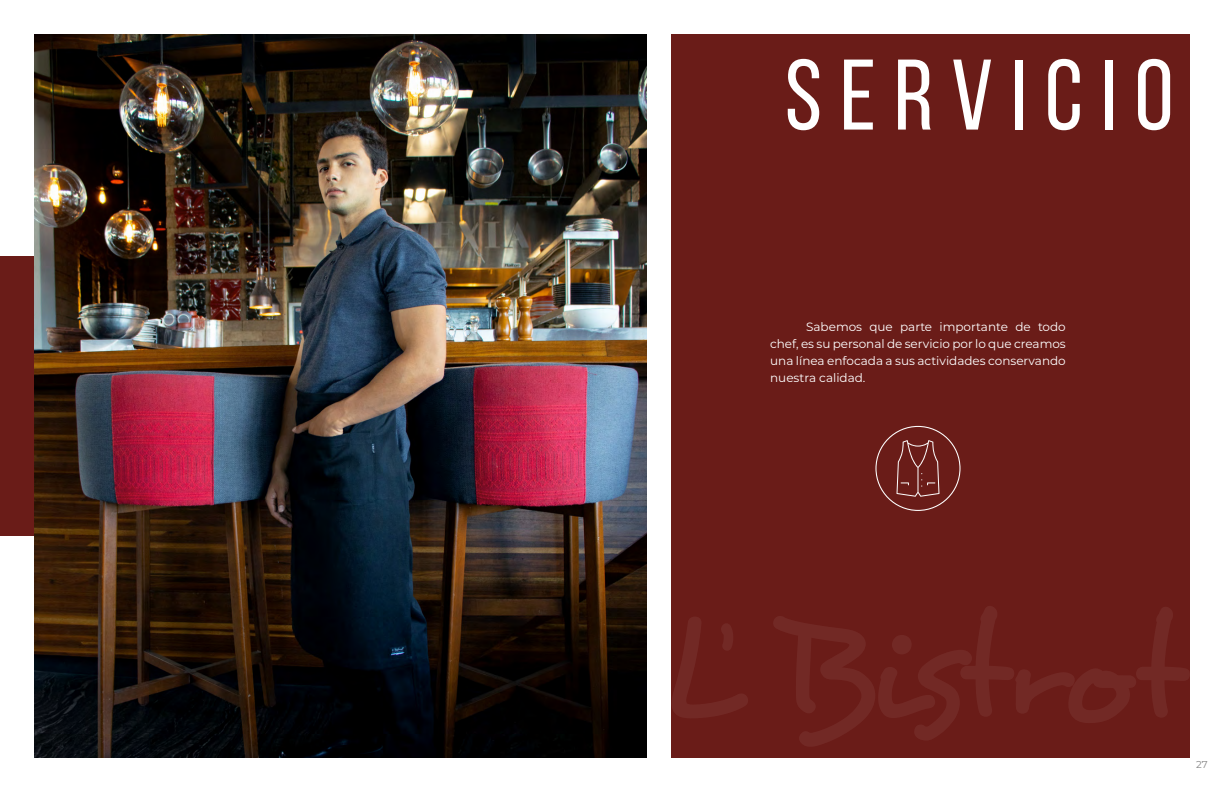
<style>
.page{position:relative;width:1224px;height:792px;background:#fff}
.page>*{position:absolute;margin:0;border:0;box-sizing:border-box;transform-origin:0 0}
.t1{font:100px "Bebas Neue";letter-spacing:.18em;color:#fff}
.t2{font:12px/17px "Montserrat";color:#fff;text-align:justify}
.t3{font:10px "Montserrat";color:#878787}
</style>
<div class="page">
<div style="left:0;top:256px;width:73px;height:280px;background:#6a1c18"></div>
<img style="left:34px;top:34px;width:612px;height:724px">
<div style="left:672px;top:34px;width:518px;height:724px;background:#6a1c18"></div>
<svg style="left:672px;top:606px;width:518px;height:140px"></svg>
<svg style="left:875px;top:426px;width:86px;height:85px"></svg>
<h1 class="t1" style="left:785px;top:41px;width:390px">SERVICIO</h1>
<p class="t2" style="left:770px;top:318px;width:297px;text-indent:36px">Sabemos que parte importante de todo chef, es su personal de servicio por lo que creamos una línea enfocada a sus actividades conservando nuestra calidad.</p>
<p class="t3" style="left:1196px;top:758px;width:13px">27</p>
</div>
